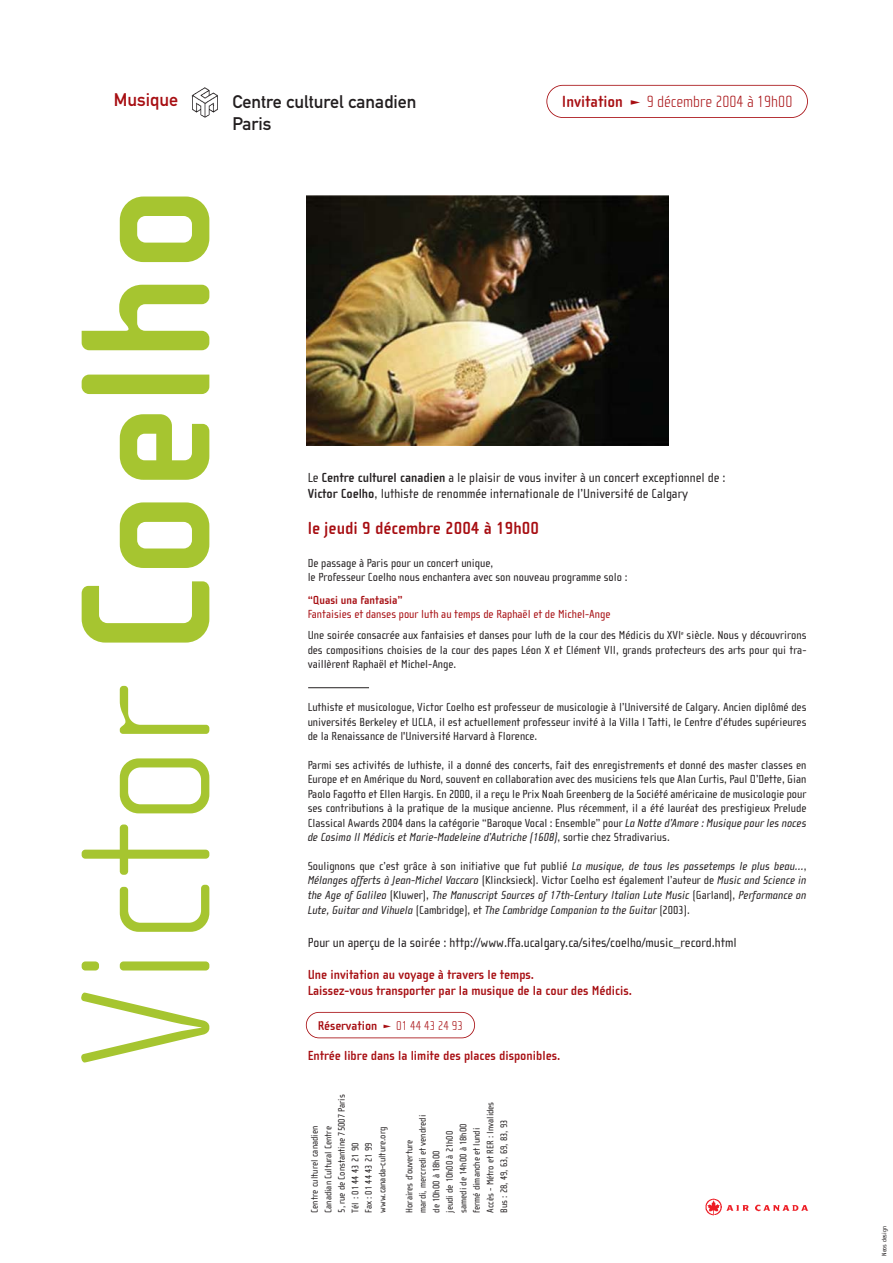
<style>
.page{position:relative;width:893px;height:1263px;background:#fff}
.page>*{position:absolute;margin:0;border:0;box-sizing:border-box;transform-origin:0 0}
.t1{font:100 188.85px "Cholla Sans";color:#a6c530}
.t2{font:18px/21.6px "DIN Mittelschrift Alternate";color:#231f20}
.t3{font:700 18px "Cholla Sans";color:#a70e12}
.t4{font:18px "DIN Mittelschrift Alternate";color:#a70e12}
.t5{font:100 16.65px "Cholla Sans";color:#a70e12}
.t6{font:13.5px/16.2px "Cholla Sans";color:#231f20}
.t7{font:700 13.5px/16.2px "Cholla Sans";color:#a70e12}
.t8{font:700 13.05px "Cholla Sans";color:#a70e12}
.t9{font:12px/14.4px "Cholla Sans";color:#231f20}
.t10{font:italic 12px/14.4px "Cholla Sans";color:#231f20;text-align:justify}
.t11{font:700 12px "Cholla Sans";color:#a70e12}
.t12{font:9.75px/13.5px "Cholla Sans";color:#231f20}
.t13{font:6.75px "Cholla Sans";color:#231f20}
.s1{font-weight:700}
.s2{color:#a70e12}
.s3{font-style:italic}
.s4{font-style:normal}
.s5{font-weight:100}
</style>
<div class="page">
<img style="left:705px;top:1198px;width:104px;height:18px">
<img style="left:192px;top:88px;width:26px;height:29px">
<div style="left:546px;top:85px;width:262px;height:33px;border:2px solid #a70e12;border-radius:17px"></div>
<div style="left:306px;top:1012px;width:169px;height:26px;border:2px solid #a70e12;border-radius:13px"></div>
<img style="left:307px;top:195px;width:362px;height:250px">
<hr style="left:308px;top:687px;width:61px;height:1px;background:#231f20">
<h2 class="t4" style="left:114px;top:93px;width:66px">Musique</h2>
<h3 class="t5" style="left:562px;top:97px;width:232px"><span class="s1">Invitation</span> ❑ 9 décembre 2004 à 19h00</h3>
<h2 class="t2" style="left:232px;top:93px;width:186px">Centre culturel canadien<br>Paris</h2>
<h1 class="t1" style="left:95px;top:1067px;width:883px;rotate:-90deg">Victor <span class="s1">Coelho</span></h1>
<p class="t6" style="left:308px;top:471px;width:419px">Le <span class="s1">Centre culturel canadien</span> a le plaisir de vous inviter à un concert exceptionnel de :<br><span class="s1">Victor Coelho</span>, luthiste de renommée internationale de l’Université de Calgary</p>
<h2 class="t3" style="left:308px;top:521px;width:233px">le jeudi 9 décembre 2004 à 19h00</h2>
<p class="t9" style="left:308px;top:558px;width:321px">De passage à Paris pour un concert unique,<br>le Professeur Coelho nous enchantera avec son nouveau programme solo :</p>
<p class="t11" style="left:308px;top:595px;width:97px">“Quasi una fantasia”</p>
<p class="t9" style="left:308px;top:606px;width:500px;line-height:21px"><span class="s2">Fantaisies et danses pour luth au temps de Raphaël et de Michel-Ange<br></span>Une soirée consacrée aux fantaisies et danses pour luth de la cour des Médicis du XVI<sup>e</sup> siècle. Nous y découvrirons</p>
<p class="t9" style="left:308px;top:644px;width:500px">des compositions choisies de la cour des papes Léon X et Clément VII, grands protecteurs des arts pour qui tra&shy;vaillèrent Raphaël et Michel-Ange.</p>
<p class="t9" style="left:308px;top:702px;width:500px;text-align:justify">Luthiste et musicologue, Victor Coelho est professeur de musicologie à l’Université de Calgary. Ancien diplômé des universités Berkeley et UCLA, il est actuellement professeur invité à la Villa I Tatti, le Centre d’études supérieures de la Renaissance de l'Université Harvard à Florence.</p>
<p class="t9" style="left:308px;top:759px;width:500px;text-align:justify">Parmi ses activités de luthiste, il a donné des concerts, fait des enregistrements et donné des master classes en Europe et en Amérique du Nord, souvent en collaboration avec des musiciens tels que Alan Curtis, Paul O’Dette, Gian Paolo Fagotto et Ellen Hargis. En 2000, il a reçu le Prix Noah Greenberg de la Société américaine de musicologie pour ses contributions à la pratique de la musique ancienne. Plus récemment, il a été lauréat des prestigieux Prelude Classical Awards 2004 dans la catégorie “Baroque Vocal : Ensemble” pour <span class="s3">La Notte d’Amore : Musique pour les noces de Cosimo II Médicis et Marie-Madeleine d’Autriche (1608)</span>, sortie chez Stradivarius.</p>
<p class="t10" style="left:308px;top:860px;width:500px"><span class="s4">Soulignons que c’est grâce à son initiative que fut publié</span> La musique, de tous les passetemps le plus beau…<span class="s4">, </span>Mélanges offerts à Jean-Michel Vaccaro <span class="s4">(Klincksieck). Victor Coelho est également l’auteur de</span> Music and Science in the Age of Galileo <span class="s4">(Kluwer),</span> The Manuscript Sources of 17th-Century Italian Lute Music <span class="s4">(Garland),</span> Performance on</p>
<p class="t10" style="left:308px;top:904px;width:384px">Lute, Guitar and Vihuela <span class="s4">(Cambridge), et</span> The Cambridge Companion to the Guitar <span class="s4">(2003).</span></p>
<p class="t6" style="left:308px;top:936px;width:431px">Pour un aperçu de la soirée : http://www.ffa.ucalgary.ca/sites/coelho/music_record.html</p>
<p class="t7" style="left:308px;top:968px;width:326px">Une invitation au voyage à travers le temps.<br>Laissez-vous transporter par la musique de la cour des Médicis.</p>
<p class="t8" style="left:318px;top:1020px;width:147px">Réservation ❑ <span class="s5">01 44 43 24 93</span></p>
<p class="t7" style="left:308px;top:1049px;width:254px">Entrée libre dans la limite des places disponibles.</p>
<p class="t12" style="left:309px;top:1213px;width:120px;rotate:-90deg">Centre culturel canadien<br>Canadian Cultural Centre<br>5, rue de Constantine 75007 Paris<br>Tél : 01 44 43 21 90<br>Fax : 01 44 43 21 99 www.canada-culture.org</p>
<p class="t12" style="left:404px;top:1213px;width:112px;rotate:-90deg">Horaires d’ouverture<br>mardi, mercredi et vendredi<br>de 10h00 à 18h00<br>jeudi de 10h00 à 21h00<br>samedi de 14h00 à 18h00 fermé dimanche et lundi<br>Accès - Métro et RER : Invalides<br>Bus : 28, 49, 63, 69, 83, 93</p>
<p class="t13" style="left:882px;top:1256px;width:31px;rotate:-90deg">Neos design</p>
</div>
